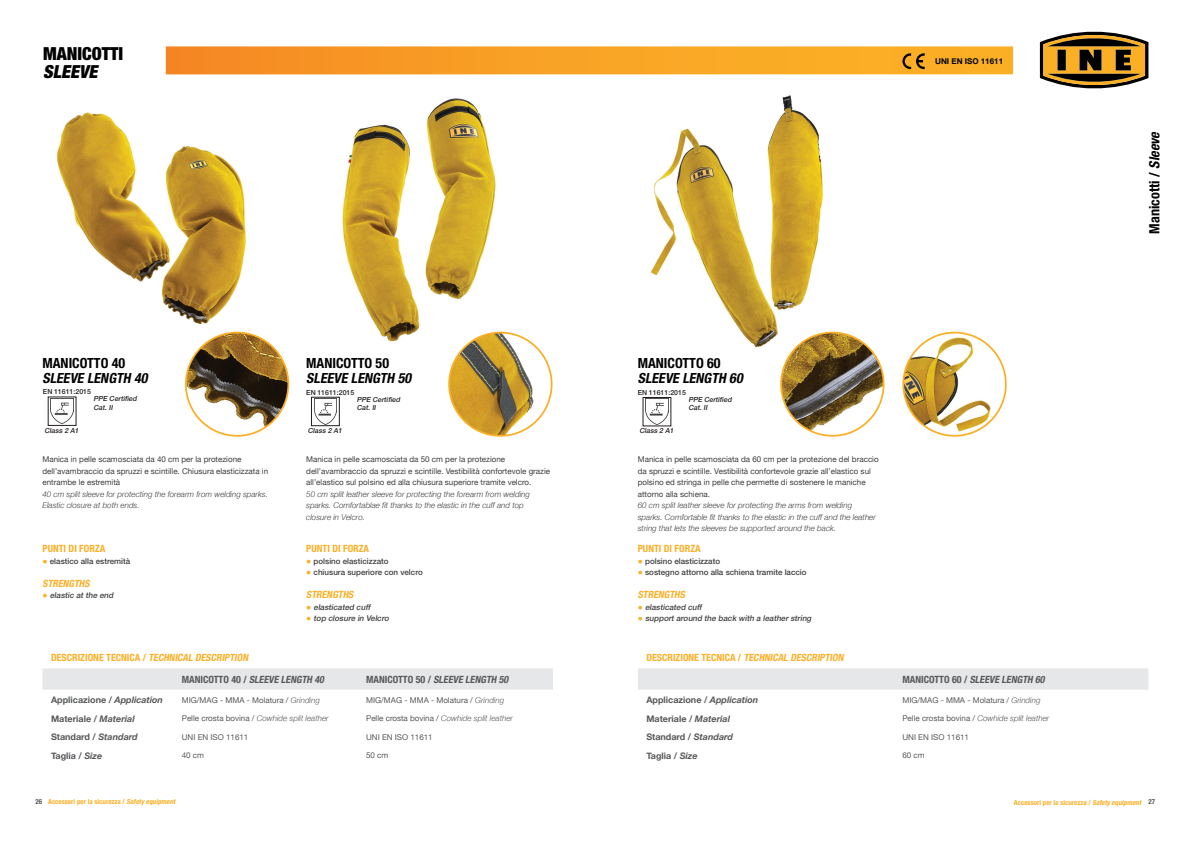
<style>
.page{position:relative;width:1191px;height:842px;background:#fff}
.page>*{position:absolute;margin:0;border:0;box-sizing:border-box;transform-origin:0 0}
.t1{font:900 condensed 18px "Helvetica Neue";color:#000001}
.t2{font:italic 900 condensed 18px "Helvetica Neue";color:#000001}
.t3{font:700 condensed 14.2px "Helvetica Neue LT Std";color:#000001}
.t4{font:italic 700 condensed 14px "Helvetica Neue LT Std";color:#000001}
.t5{font:700 condensed 14px "Helvetica Neue LT Std";color:#000001}
.t6{font:italic 700 condensed 10px/21.2px "Helvetica Neue LT Std";color:#fbaf25}
.t7{font:italic 700 condensed 10px "Helvetica Neue LT Std";color:#57585a}
.t8{font:700 condensed 10px "Helvetica Neue LT Std";color:#fbaf25}
.t9{font:700 9px "Helvetica Neue";color:#57585a}
.t10{font:8px/11.5px "Helvetica Neue";color:#3e3e3f}
.t11{font:italic 8px/11.5px "Helvetica Neue";color:#3e3e3f}
.t12{font:8px "Helvetica Neue";color:#57585a}
.t13{font:500 8px "Helvetica Neue LT Std";color:#3e3e3f}
.t14{font:italic 8px "Helvetica Neue";color:#57585a}
.t15{font:italic 500 8px "Helvetica Neue LT Std";color:#3e3e3f}
.t16{font:700 8px "Helvetica Neue";color:#000001}
.t17{font:700 condensed 7px "Helvetica Neue LT Std";color:#fbaf25}
.t18{font:italic 500 7px/8.4px "Helvetica Neue LT Std";color:#231f20}
.t19{font:500 7px "Helvetica Neue LT Std";color:#231f20}
.s1{font-style:italic}
.s2{font-family:"Arial Narrow";font-weight:400;font-size:8.5px;color:#fbaf25}
.s3{font-family:"Arial Narrow";font-weight:400;font-style:normal;font-size:8.5px;color:#fbaf25}
.s4{font-style:normal}
.s5{font-style:normal;color:#57585a}
.s6{color:#57585a}
</style>
<div class="page">
<img style="left:57px;top:112px;width:191px;height:221px">
<img style="left:342px;top:98px;width:163px;height:244px">
<img style="left:186px;top:333px;width:102px;height:103px">
<div style="left:185px;top:332px;width:104px;height:105px;border:2px solid #fbaf25;border-radius:50%"></div>
<img style="left:449px;top:333px;width:102px;height:103px">
<div style="left:448px;top:332px;width:104px;height:105px;border:2px solid #fbaf25;border-radius:50%"></div>
<div style="left:166px;top:46px;width:847px;height:28px;background:linear-gradient(to right,#f68b24,#fcb626)"></div>
<img style="left:650px;top:95px;width:187px;height:253px">
<img style="left:781px;top:333px;width:102px;height:103px">
<div style="left:780px;top:332px;width:104px;height:105px;border:2px solid #fbaf25;border-radius:50%"></div>
<img style="left:905px;top:336px;width:96px;height:100px">
<div style="left:902px;top:332px;width:104px;height:105px;border:2px solid #fbaf25;border-radius:50%"></div>
<svg style="left:1040px;top:31px;width:108px;height:58px;background:#91723a"></svg>
<div style="left:1057px;top:50px;width:8px;height:20px;background:#000001"></div>
<div style="left:43px;top:668px;width:510px;height:22px;background:#e6e7e9"></div>
<div style="left:638px;top:668px;width:510px;height:22px;background:#e6e7e9"></div>
<svg style="left:902px;top:53px;width:22px;height:16px"></svg>
<img style="left:51px;top:402px;width:22px;height:22px">
<div style="left:48px;top:397px;width:28px;height:29px;border:1px solid #231f20"></div>
<img style="left:314px;top:399px;width:23px;height:25px">
<div style="left:311px;top:397px;width:28px;height:29px;border:1px solid #231f20"></div>
<img style="left:645px;top:399px;width:23px;height:25px">
<div style="left:643px;top:397px;width:28px;height:29px;border:1px solid #231f20"></div>
<h1 class="t1" style="left:43px;top:39px;width:81px">MANICOTTI</h1>
<h1 class="t2" style="left:43px;top:57px;width:61px">SLEEVE</h1>
<p class="t16" style="left:935px;top:57px;width:70px">UNI EN ISO 11611</p>
<h2 class="t3" style="left:1145px;top:234px;width:106px;rotate:-90deg">Manicotti / <span class="s1">Sleeve</span></h2>
<h3 class="t5" style="left:42px;top:354px;width:84px">MANICOTTO 40</h3>
<h3 class="t4" style="left:42px;top:369px;width:109px">SLEEVE LENGTH 40</h3>
<h3 class="t5" style="left:306px;top:354px;width:84px">MANICOTTO 50</h3>
<h3 class="t4" style="left:306px;top:369px;width:109px">SLEEVE LENGTH 50</h3>
<h3 class="t5" style="left:638px;top:354px;width:84px">MANICOTTO 60</h3>
<h3 class="t4" style="left:638px;top:369px;width:109px">SLEEVE LENGTH 60</h3>
<p class="t19" style="left:43px;top:388px;width:50px">EN 11611:2015</p>
<p class="t18" style="left:45px;top:426px;width:37px">Class 2 A1</p>
<p class="t18" style="left:94px;top:394px;width:46px">PPE Certified<br>Cat. II</p>
<p class="t19" style="left:306px;top:388px;width:50px">EN 11611:2015</p>
<p class="t18" style="left:308px;top:426px;width:37px">Class 2 A1</p>
<p class="t18" style="left:357px;top:395px;width:46px">PPE Certified<br>Cat. II</p>
<p class="t19" style="left:638px;top:388px;width:50px">EN 11611:2015</p>
<p class="t18" style="left:639px;top:426px;width:37px">Class 2 A1</p>
<p class="t18" style="left:688px;top:395px;width:46px">PPE Certified<br>Cat. II</p>
<p class="t10" style="left:42px;top:454px;width:227px">Manica in pelle scamosciata da 40 cm per la protezione dell’avambraccio da spruzzi e scintille. Chiusura elasticizzata in entrambe le estremità</p>
<p class="t11" style="left:42px;top:488px;width:227px">40 cm split sleeve for protecting the forearm from welding sparks.<br>Elastic closure at both ends.</p>
<p class="t10" style="left:306px;top:454px;width:245px">Manica in pelle scamosciata da 50 cm per la protezione dell’avambraccio da spruzzi e scintille. Vestibilità confortevole grazie all’elastico sul polsino ed alla chiusura superiore tramite velcro.</p>
<p class="t11" style="left:306px;top:488px;width:225px">50 cm split leather sleeve for protecting the forearm from welding sparks. Comfortablae fit thanks to the elastic in the cuff and top closure in Velcro.</p>
<p class="t10" style="left:638px;top:454px;width:242px">Manica in pelle scamosciata da 60 cm per la protezione del braccio da spruzzi e scintille. Vestibilità confortevole grazie all’elastico sul polsino ed stringa in pelle che permette di sostenere le maniche attorno alla schiena.</p>
<p class="t11" style="left:638px;top:500px;width:240px">60 cm split leather sleeve for protecting the arms from welding sparks. Comfortable fit thanks to the elastic in the cuff and the leather string that lets the sleeves be supported around the back.</p>
<p class="t8" style="left:42px;top:543px;width:64px">PUNTI DI FORZA</p>
<p class="t13" style="left:42px;top:556px;width:89px"><span class="s2">●</span> elastico alla estremità</p>
<p class="t6" style="left:42px;top:572px;width:51px">STRENGTHS</p>
<p class="t15" style="left:42px;top:591px;width:74px"><span class="s3">●</span> elastic at the end</p>
<p class="t8" style="left:306px;top:543px;width:64px">PUNTI DI FORZA</p>
<p class="t13" style="left:306px;top:556px;width:84px"><span class="s2">●</span> polsino elasticizzato</p>
<p class="t13" style="left:306px;top:568px;width:118px"><span class="s2">●</span> chiusura superiore con velcro</p>
<p class="t6" style="left:306px;top:584px;width:51px">STRENGTHS</p>
<p class="t15" style="left:306px;top:602px;width:67px"><span class="s3">●</span> elasticated cuff</p>
<p class="t15" style="left:306px;top:614px;width:86px"><span class="s3">●</span> top closure in Velcro</p>
<p class="t8" style="left:638px;top:543px;width:64px">PUNTI DI FORZA</p>
<p class="t13" style="left:638px;top:556px;width:84px"><span class="s2">●</span> polsino elasticizzato</p>
<p class="t13" style="left:638px;top:568px;width:170px"><span class="s2">●</span> sostegno attorno alla schiena tramite laccio</p>
<p class="t6" style="left:638px;top:584px;width:51px">STRENGTHS</p>
<p class="t15" style="left:638px;top:602px;width:67px"><span class="s3">●</span> elasticated cuff</p>
<p class="t15" style="left:638px;top:614px;width:177px"><span class="s3">●</span> support around the back with a leather string</p>
<p class="t6" style="left:182px;top:647px;width:146px;text-indent:-131px"><span class="s4">D E S C R I Z I O N E T E C N I C A /</span> TECHNICAL DESCRIPTION<br><span class="s5">M A N I C O T T O 4 0 /</span> <span class="s6">SLEEVE LENGTH 40</span></p>
<p class="t7" style="left:366px;top:673px;width:146px"><span class="s4">M A N I C O T T O 5 0 /</span> SLEEVE LENGTH 50</p>
<p class="t6" style="left:646px;top:647px;width:201px"><span class="s4">D E S C R I Z I O N E T E C N I C A /</span> TECHNICAL DESCRIPTION</p>
<p class="t7" style="left:902px;top:673px;width:146px"><span class="s4">M A N I C O T T O 6 0 /</span> SLEEVE LENGTH 60</p>
<p class="t9" style="left:51px;top:694px;width:113px">Applicazione / <span class="s1">Application</span></p>
<p class="t12" style="left:182px;top:695px;width:139px">MIG/MAG - MMA - Molatura / <span class="s1">Grinding</span></p>
<p class="t12" style="left:366px;top:695px;width:139px">MIG/MAG - MMA - Molatura / <span class="s1">Grinding</span></p>
<p class="t9" style="left:51px;top:713px;width:85px">Materiale / <span class="s1">Material</span></p>
<p class="t14" style="left:182px;top:713px;width:148px"><span class="s4">Pelle crosta bovina /</span> Cowhide split leather</p>
<p class="t14" style="left:366px;top:713px;width:148px"><span class="s4">Pelle crosta bovina /</span> Cowhide split leather</p>
<p class="t9" style="left:51px;top:731px;width:88px">Standard / <span class="s1">Standard</span></p>
<p class="t12" style="left:182px;top:732px;width:68px">UNI EN ISO 11611</p>
<p class="t12" style="left:366px;top:732px;width:68px">UNI EN ISO 11611</p>
<p class="t9" style="left:51px;top:750px;width:53px">Taglia / <span class="s1">Size</span></p>
<p class="t12" style="left:182px;top:750px;width:24px">40 cm</p>
<p class="t12" style="left:366px;top:750px;width:24px">50 cm</p>
<p class="t9" style="left:646px;top:694px;width:113px">Applicazione / <span class="s1">Application</span></p>
<p class="t12" style="left:902px;top:695px;width:139px">MIG/MAG - MMA - Molatura / <span class="s1">Grinding</span></p>
<p class="t9" style="left:646px;top:713px;width:85px">Materiale / <span class="s1">Material</span></p>
<p class="t14" style="left:902px;top:713px;width:148px"><span class="s4">Pelle crosta bovina /</span> Cowhide split leather</p>
<p class="t9" style="left:646px;top:731px;width:88px">Standard / <span class="s1">Standard</span></p>
<p class="t12" style="left:902px;top:732px;width:68px">UNI EN ISO 11611</p>
<p class="t9" style="left:646px;top:750px;width:53px">Taglia / <span class="s1">Size</span></p>
<p class="t12" style="left:902px;top:750px;width:24px">60 cm</p>
<p class="t17" style="left:35px;top:798px;width:143px"><span class="s6">26</span> Accessori per la sicurezza / <span class="s1">Safety equipment</span></p>
<p class="t17" style="left:1014px;top:798px;width:143px">Accessori per la sicurezza / <span class="s1">Safety equipment</span> <span class="s6">27</span></p>
</div>
